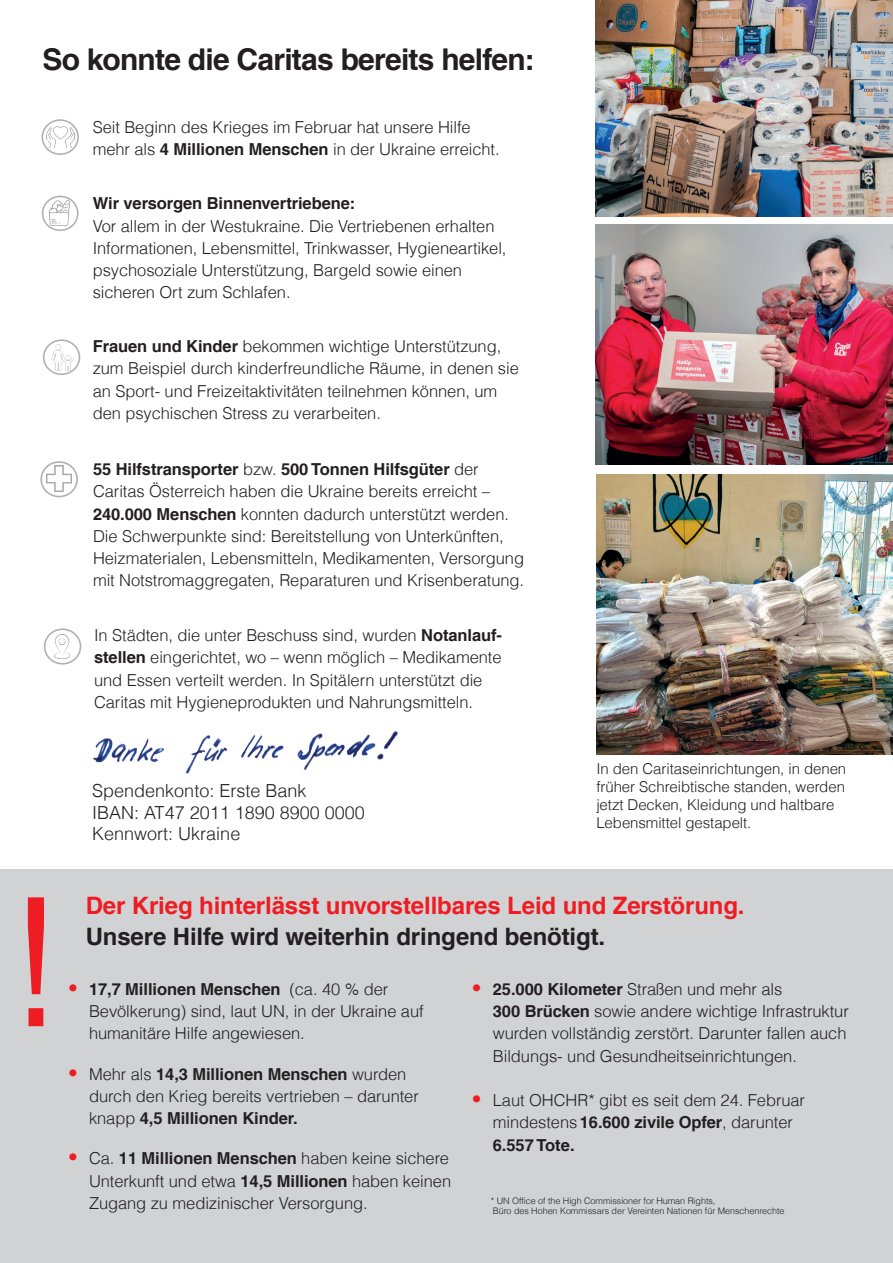
<style>
.page{position:relative;width:893px;height:1263px;background:#fff}
.page>*{position:absolute;margin:0;border:0;box-sizing:border-box;transform-origin:0 0}
.t1{font:180px "Arial Narrow";color:#ee1d23}
.t2{font:700 30px "Helvetica LT Com";letter-spacing:-.025em;color:#231f20}
.t3{font:700 24px "Helveticafor Caritas";letter-spacing:-.005em;color:#ee1d23}
.t4{font:700 24px "Helveticafor Caritas";letter-spacing:-.005em;color:#231f20}
.t5{font:300 18px/21.6px "Helveticafor Caritas";color:#231f20}
.t6{font:300 16.5px/22.2px "Helveticafor Caritas";letter-spacing:-.005em;color:#231f20}
.t7{font:700 16.5px "Helveticafor Caritas";letter-spacing:-.005em;color:#231f20}
.t8{font:300 15px/18px "Helveticafor Caritas";letter-spacing:-.005em;color:#231f20}
.t9{font:300 9px/10.5px "Helveticafor Caritas";letter-spacing:-.005em;color:#231f20}
.s1{font-weight:700}
.s2{font-size:19.5px;color:#ee1d23}
</style>
<div class="page">
<img style="left:595px;top:0;width:298px;height:216px">
<img style="left:595px;top:225px;width:298px;height:240px">
<img style="left:596px;top:474px;width:297px;height:280px">
<img style="left:47px;top:123px;width:28px;height:28px">
<div style="left:42px;top:119px;width:37px;height:36px;border:2px solid #231f20;border-radius:50%"></div>
<img style="left:47px;top:342px;width:31px;height:31px">
<div style="left:43px;top:339px;width:37px;height:36px;border:2px solid #231f20;border-radius:50%"></div>
<img style="left:47px;top:200px;width:25px;height:26px">
<div style="left:42px;top:196px;width:37px;height:35px;border:2px solid #231f20;border-radius:50%"></div>
<img style="left:46px;top:466px;width:26px;height:25px">
<div style="left:40px;top:461px;width:38px;height:36px;border:2px solid #231f20;border-radius:50%"></div>
<img style="left:93px;top:731px;width:305px;height:43px">
<div style="left:0;top:870px;width:893px;height:393px;background:#d1d2d4"></div>
<img style="left:49px;top:633px;width:26px;height:25px">
<div style="left:44px;top:628px;width:37px;height:37px;border:2px solid #231f20;border-radius:50%"></div>
<h2 class="t2" style="left:43px;top:41px;width:494px">So konnte die Caritas bereits helfen:</h2>
<p class="t6" style="left:93px;top:116px;width:408px">Seit Beginn des Krieges im Februar hat unsere Hilfe mehr als <span class="s1">4 Millionen Menschen</span> in der Ukraine erreicht.</p>
<p class="t7" style="left:93px;top:193px;width:264px">Wir versorgen Binnenvertriebene:</p>
<p class="t6" style="left:93px;top:214px;width:415px">Vor allem in der Westukraine. Die Vertriebenen erhalten Informationen, Lebensmittel, Trinkwasser, Hygieneartikel, psychosoziale Unterstützung, Bargeld sowie einen sicheren Ort zum Schlafen.</p>
<p class="t6" style="left:93px;top:335px;width:428px"><span class="s1">Frauen und Kinder</span> bekommen wichtige Unterstützung, zum Beispiel durch kinderfreundliche Räume, in denen sie an Sport- und Freizeitaktivitäten teilnehmen können, um den psychischen Stress zu verarbeiten.</p>
<p class="t6" style="left:93px;top:458px;width:433px"><span class="s1">55 Hilfstransporter</span> bzw. <span class="s1">500 Tonnen Hilfsgüter</span> der Caritas Österreich haben die Ukraine bereits erreicht – <span class="s1">240.000 Menschen</span> konnten dadurch unterstützt werden.<br>Die Schwerpunkte sind: Bereitstellung von Unterkünften, Heizmaterialen, Lebensmitteln, Medikamenten, Versorgung mit Notstromaggregaten, Reparaturen und Krisenberatung.</p>
<h1 class="t1" style="left:15px;top:831px;width:43px">!</h1>
<p class="t6" style="left:94px;top:624px;width:409px">In Städten, die unter Beschuss sind, wurden <span class="s1">Notanlauf&shy;stellen</span> eingerichtet, wo – wenn möglich – Medikamente und Essen verteilt werden. In Spitälern unterstützt die Caritas mit Hygieneprodukten und Nahrungsmitteln.</p>
<p class="t5" style="left:92px;top:779px;width:274px">Spendenkonto: Erste Bank<br>IBAN: AT47 2011 1890 8900 0000<br>Kennwort: Ukraine</p>
<p class="t8" style="left:596px;top:760px;width:251px">In den Caritaseinrichtungen, in denen früher Schreibtische standen, werden jetzt Decken, Kleidung und haltbare Lebensmittel gestapelt.</p>
<h3 class="t3" style="left:86px;top:891px;width:660px">Der Krieg hinterlässt unvorstellbares Leid und Zerstörung.</h3>
<h3 class="t4" style="left:86px;top:922px;width:521px">Unsere Hilfe wird weiterhin dringend benötigt.</h3>
<p class="t6" style="left:89px;top:978px;width:336px;text-indent:-21px"><span class="s2">•</span> <span class="s1">17,7 Millionen Menschen</span> (ca. 40 % der<br>Bevölkerung) sind, laut UN, in der Ukraine auf humanitäre Hilfe angewiesen.</p>
<p class="t6" style="left:89px;top:1062px;width:331px;text-indent:-21px"><span class="s2">•</span> Mehr als <span class="s1">14,3 Millionen Menschen</span> wurden durch den Krieg bereits vertrieben – darunter knapp <span class="s1">4,5 Millionen Kinder.</span></p>
<p class="t6" style="left:89px;top:1147px;width:364px;text-indent:-21px"><span class="s2">•</span> Ca. <span class="s1">11 Millionen Menschen</span> haben keine sichere<br>Unterkunft und etwa <span class="s1">14,5 Millionen</span> haben keinen<br>Zugang zu medizinischer Versorgung.</p>
<p class="t6" style="left:493px;top:978px;width:357px;text-indent:-21px"><span class="s2">•</span> <span class="s1">25.000 Kilometer</span> Straßen und mehr als<br><span class="s1">300 Brücken</span> sowie andere wichtige Infrastruktur wurden vollständig zerstört. Darunter fallen auch Bildungs- und Gesundheitseinrichtungen.</p>
<p class="t6" style="left:493px;top:1089px;width:314px;text-indent:-21px"><span class="s2">•</span> Laut OHCHR* gibt es seit dem 24. Februar mindestens <span class="s1">16.600 zivile Opfer</span>, darunter<br><span class="s1">6.557 Tote.</span></p>
<p class="t9" style="left:491px;top:1195px;width:295px">* UN Office of the High Commissioner for Human Rights,<br>Büro des Hohen Kommissars der Vereinten Nationen für Menschenrechte</p>
</div>
